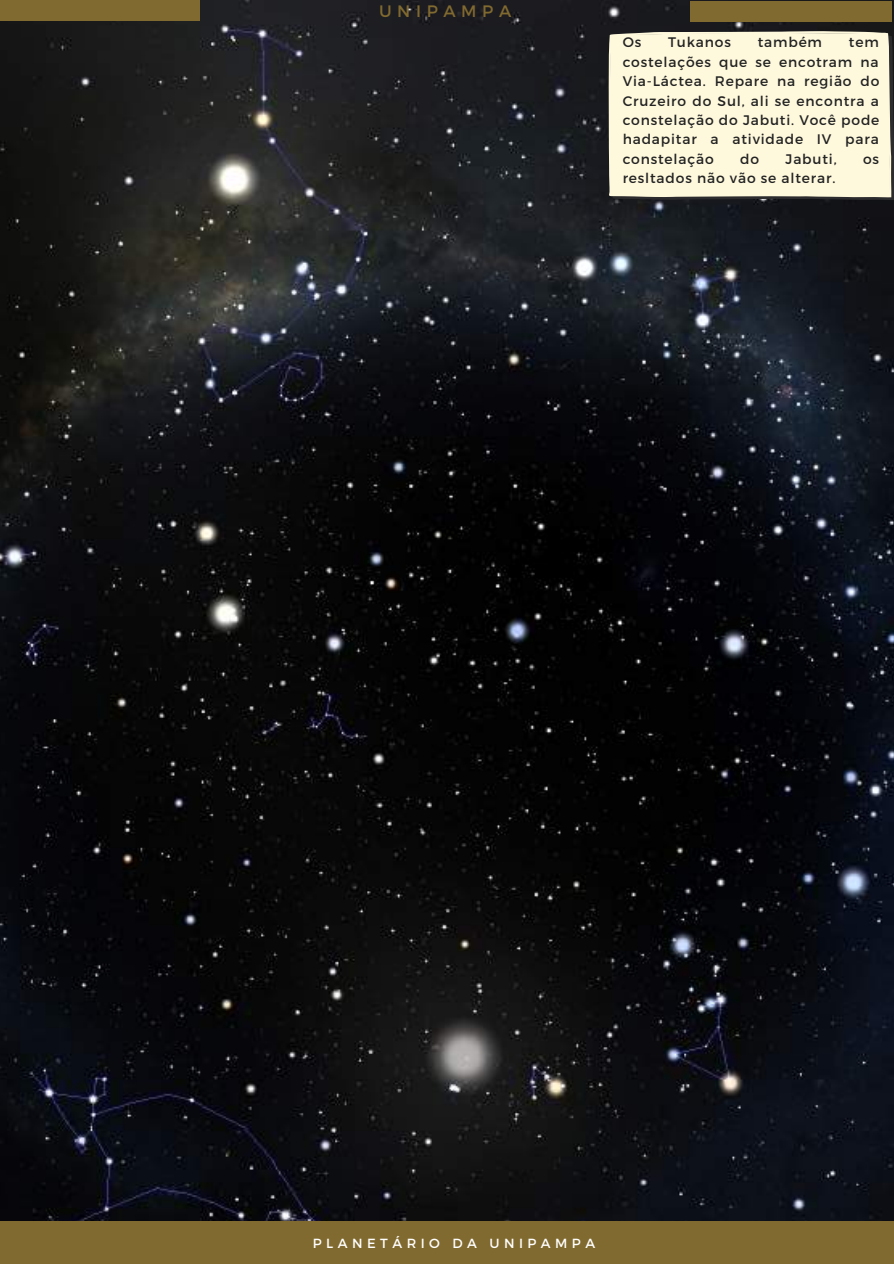
<style>
.page{position:relative;width:894px;height:1264px;background:#fff}
.page>*{position:absolute;margin:0;border:0;box-sizing:border-box;transform-origin:0 0}
.t1{font:16.5px "Montserrat";letter-spacing:.34em;color:#816a2f}
.t2{font:13.8px/19.4px "Montserrat";letter-spacing:.06em;color:#222;text-align:justify}
.t3{font:13.2px "Montserrat";letter-spacing:.34em;color:#fff}
</style>
<div class="page">
<img style="left:0;top:0;width:893px;height:1221px">
<svg style="left:612px;top:35px;width:281px;height:165px"></svg>
<div style="left:608px;top:31px;width:283px;height:166px;background:#fef9dd"></div>
<div style="left:0;top:0;width:199px;height:21px;background:#816a2f"></div>
<div style="left:690px;top:1px;width:201px;height:20px;background:#816a2f"></div>
<div style="left:0;top:1221px;width:893px;height:42px;background:#816a2f"></div>
<p class="t1" style="left:379px;top:1px;width:134px">UNIPAMPA</p>
<p class="t2" style="left:622px;top:32px;width:20px">Os</p>
<p class="t2" style="left:668px;top:32px;width:64px">Tukanos</p>
<p class="t2" style="left:757px;top:32px;width:66px">também</p>
<p class="t2" style="left:622px;top:32px;width:258px;text-indent:226px">tem costelações que se encotram na Via-Láctea. Repare na região do Cruzeiro do Sul, ali se encontra a constelação do Jabuti. Você pode hadapitar a atividade IV para constelação</p>
<p class="t2" style="left:740px;top:148px;width:20px">do</p>
<p class="t2" style="left:785px;top:148px;width:52px">Jabuti,</p>
<p class="t2" style="left:862px;top:148px;width:17px">os</p>
<p class="t2" style="left:622px;top:168px;width:214px">resltados não vão se alterar.</p>
<p class="t3" style="left:312px;top:1234px;width:284px">PLANETÁRIO DA UNIPAMPA</p>
</div>
